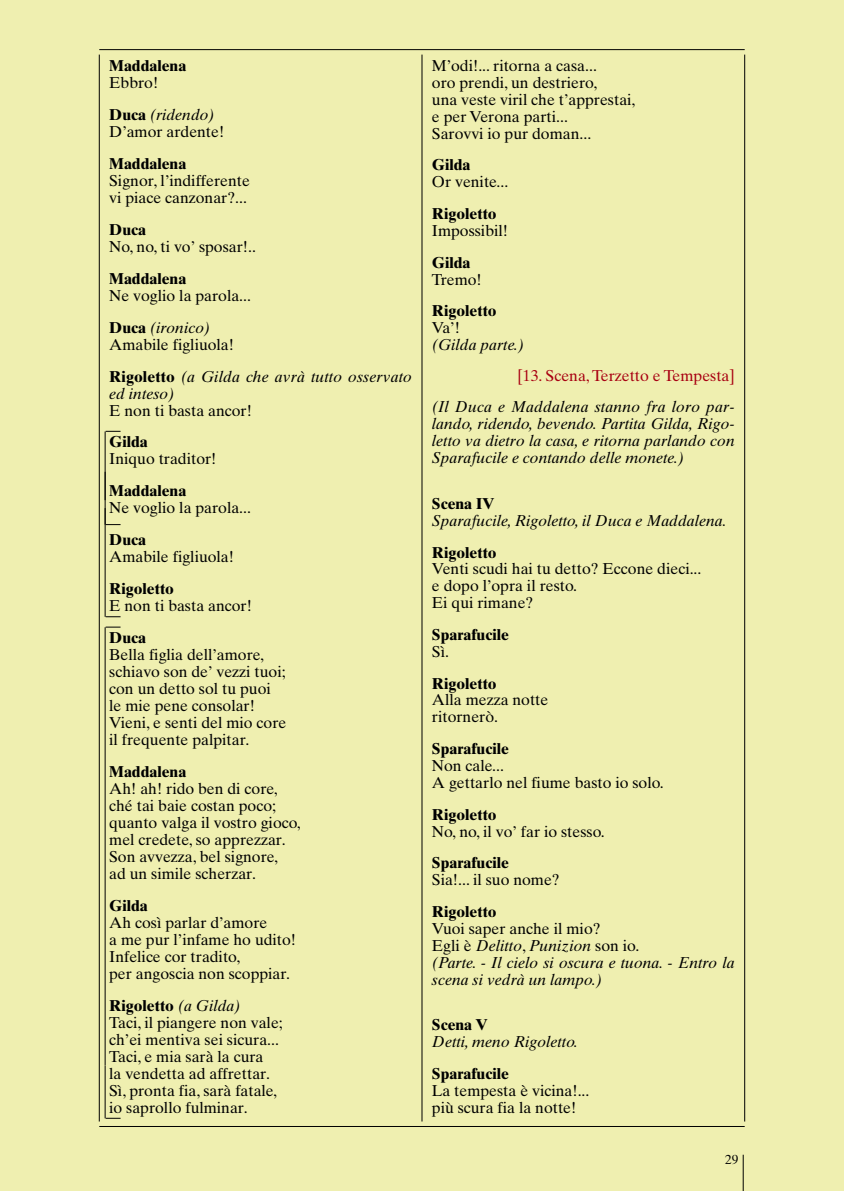
<style>
.page{position:relative;width:844px;height:1191px;background:#fff}
.page>*{position:absolute;margin:0;border:0;box-sizing:border-box;transform-origin:0 0}
.t1{font:15.75px/17px "Times Ten";color:#000}
.t2{font:italic 15.75px/16.8px "Times Ten";color:#000}
.t3{font:700 15.75px "Times Ten";color:#000}
.t4{font:15.75px "Times Ten";color:#a80011}
.t5{font:13.12px "Times Ten";color:#000}
.s1{font-style:normal}
.s2{font-weight:700;font-style:normal}
.s3{font-weight:700}
.s4{font-style:italic}
</style>
<div class="page">
<div style="left:0;top:0;width:843px;height:1191px;background:#efefb0"></div>
<svg style="left:106px;top:431px;width:14px;height:1px"></svg>
<hr style="left:105px;top:431px;width:1px;height:69px;background:#000">
<svg style="left:106px;top:524px;width:14px;height:1px"></svg>
<hr style="left:105px;top:472px;width:1px;height:52px;background:#000">
<svg style="left:106px;top:616px;width:14px;height:1px"></svg>
<hr style="left:105px;top:508px;width:1px;height:109px;background:#000">
<svg style="left:106px;top:627px;width:14px;height:1px"></svg>
<hr style="left:105px;top:627px;width:1px;height:438px;background:#000">
<svg style="left:106px;top:1118px;width:14px;height:1px"></svg>
<hr style="left:105px;top:1065px;width:1px;height:53px;background:#000">
<hr style="left:421px;top:55px;width:1px;height:1066px;background:#000">
<hr style="left:99px;top:1126px;width:645px;height:1px;background:#000">
<hr style="left:99px;top:49px;width:645px;height:1px;background:#000">
<hr style="left:744px;top:55px;width:1px;height:1066px;background:#000">
<hr style="left:99px;top:55px;width:1px;height:1066px;background:#000">
<hr style="left:742px;top:1154px;width:1px;height:37px;background:#000">
<p class="t3" style="left:109px;top:60px;width:79px">Maddalena</p>
<p class="t2" style="left:109px;top:68px;width:107px;line-height:31.8px"><span class="s1">Ebbro!<br></span><span class="s2">Duca</span> (ridendo)</p>
<p class="t1" style="left:109px;top:125px;width:117px">D’amor ardente!</p>
<p class="t3" style="left:109px;top:158px;width:79px">Maddalena</p>
<p class="t1" style="left:109px;top:174px;width:142px">Signor, l’indifferente vi piace canzonar?...</p>
<p class="t3" style="left:109px;top:224px;width:38px">Duca</p>
<p class="t1" style="left:109px;top:239px;width:148px">No, no, ti vo’ sposar!..</p>
<p class="t3" style="left:109px;top:273px;width:79px">Maddalena</p>
<p class="t1" style="left:109px;top:281px;width:143px;line-height:31.8px">Ne voglio la parola...<br><span class="s3">Duca</span> <span class="s4">(ironico)</span></p>
<p class="t2" style="left:109px;top:330px;width:304px;line-height:31.8px"><span class="s1">Amabile figliuola!<br></span><span class="s2">Rigoletto</span> (a Gilda che avrà tutto osservato</p>
<p class="t2" style="left:109px;top:386px;width:67px">ed inteso)</p>
<p class="t1" style="left:109px;top:403px;width:144px">E non ti basta ancor!</p>
<p class="t3" style="left:109px;top:436px;width:40px">Gilda</p>
<p class="t1" style="left:109px;top:452px;width:109px">Iniquo traditor!</p>
<p class="t3" style="left:109px;top:485px;width:79px">Maddalena</p>
<p class="t1" style="left:109px;top:501px;width:143px">Ne voglio la parola...</p>
<p class="t3" style="left:109px;top:534px;width:38px">Duca</p>
<p class="t1" style="left:109px;top:550px;width:126px">Amabile figliuola!</p>
<p class="t3" style="left:109px;top:583px;width:66px">Rigoletto</p>
<p class="t1" style="left:109px;top:599px;width:144px">E non ti basta ancor!</p>
<p class="t3" style="left:109px;top:632px;width:38px">Duca</p>
<p class="t1" style="left:109px;top:648px;width:179px">Bella figlia dell’amore, schiavo son de’ vezzi tuoi; con un detto sol tu puoi le mie pene consolar!<br>Vieni, e senti del mio core il frequente palpitar.</p>
<p class="t3" style="left:109px;top:766px;width:79px">Maddalena</p>
<p class="t1" style="left:109px;top:781px;width:193px">Ah! ah! rido ben di core, ché tai baie costan poco; quanto valga il vostro gioco, mel credete, so apprezzar.<br>Son avvezza, bel signore,<br>ad un simile scherzar.</p>
<p class="t3" style="left:109px;top:900px;width:40px">Gilda</p>
<p class="t1" style="left:109px;top:915px;width:188px">Ah così parlar d’amore<br>a me pur l’infame ho udito!<br>Infelice cor tradito,<br>per angoscia non scoppiar.</p>
<p class="t1" style="left:109px;top:998px;width:175px"><span class="s3">Rigoletto</span> <span class="s4">(a Gilda)<br></span>Taci, il piangere non vale; ch’ei mentiva sei sicura...<br>Taci, e mia sarà la cura<br>la vendetta ad affrettar.<br>Sì, pronta fia, sarà fatale, io saprollo fulminar.</p>
<p class="t1" style="left:432px;top:59px;width:205px">M’odi!... ritorna a casa...<br>oro prendi, un destriero,<br>una veste viril che t’apprestai, e per Verona parti...<br>Sarovvi io pur doman...</p>
<p class="t3" style="left:432px;top:160px;width:40px">Gilda</p>
<p class="t1" style="left:432px;top:175px;width:78px">Or venite...</p>
<p class="t3" style="left:432px;top:208px;width:66px">Rigoletto</p>
<p class="t1" style="left:432px;top:224px;width:78px">Impossibil!</p>
<p class="t3" style="left:432px;top:257px;width:40px">Gilda</p>
<p class="t1" style="left:432px;top:272px;width:51px">Tremo!</p>
<p class="t3" style="left:432px;top:305px;width:66px">Rigoletto</p>
<p class="t1" style="left:432px;top:321px;width:30px">Va’!</p>
<p class="t2" style="left:432px;top:338px;width:94px">(Gilda parte.)</p>
<p class="t4" style="left:517px;top:370px;width:219px">[13. Scena,Terzetto e Tempesta]</p>
<p class="t2" style="left:432px;top:400px;width:304px;text-align:justify">(Il Duca e Maddalena stanno fra loro par&shy;lando, ridendo, bevendo. Partita Gilda, Rigo&shy;letto va dietro la casa, e ritorna parlando con Sparafucile e contando delle monete.)</p>
<p class="t3" style="left:432px;top:498px;width:64px">Scena IV</p>
<p class="t2" style="left:432px;top:513px;width:296px">Sparafucile, Rigoletto, il Duca e Maddalena.</p>
<p class="t3" style="left:432px;top:546px;width:66px">Rigoletto</p>
<p class="t1" style="left:432px;top:562px;width:271px">Venti scudi hai tu detto? Eccone dieci... e dopo l’opra il resto.<br>Ei qui rimane?</p>
<p class="t3" style="left:432px;top:629px;width:79px">Sparafucile</p>
<p class="t1" style="left:432px;top:644px;width:19px">Sì.</p>
<p class="t3" style="left:432px;top:677px;width:66px">Rigoletto</p>
<p class="t1" style="left:432px;top:693px;width:118px">Alla mezza notte ritornerò.</p>
<p class="t3" style="left:432px;top:743px;width:79px">Sparafucile</p>
<p class="t1" style="left:432px;top:759px;width:233px">Non cale...<br>A gettarlo nel fiume basto io solo.</p>
<p class="t3" style="left:432px;top:809px;width:66px">Rigoletto</p>
<p class="t1" style="left:432px;top:824px;width:174px">No, no, il vo’ far io stesso.</p>
<p class="t3" style="left:432px;top:857px;width:79px">Sparafucile</p>
<p class="t1" style="left:432px;top:873px;width:129px">Sia!... il suo nome?</p>
<p class="t3" style="left:432px;top:906px;width:66px">Rigoletto</p>
<p class="t2" style="left:432px;top:921px;width:304px"><span class="s1">Vuoi saper anche il mio?<br>Egli è</span> Delitto<span class="s1">,</span> Punizion <span class="s1">son io.<br></span>(Parte. - Il cielo si oscura e tuona. - Entro la scena si vedrà un lampo.)</p>
<p class="t3" style="left:432px;top:1019px;width:57px">Scena V</p>
<p class="t2" style="left:432px;top:1035px;width:148px">Detti, meno Rigoletto.</p>
<p class="t3" style="left:432px;top:1068px;width:79px">Sparafucile</p>
<p class="t1" style="left:432px;top:1083px;width:159px">La tempesta è vicina!... più scura fia la notte!</p>
<p class="t5" style="left:725px;top:1154px;width:15px">29</p>
</div>
